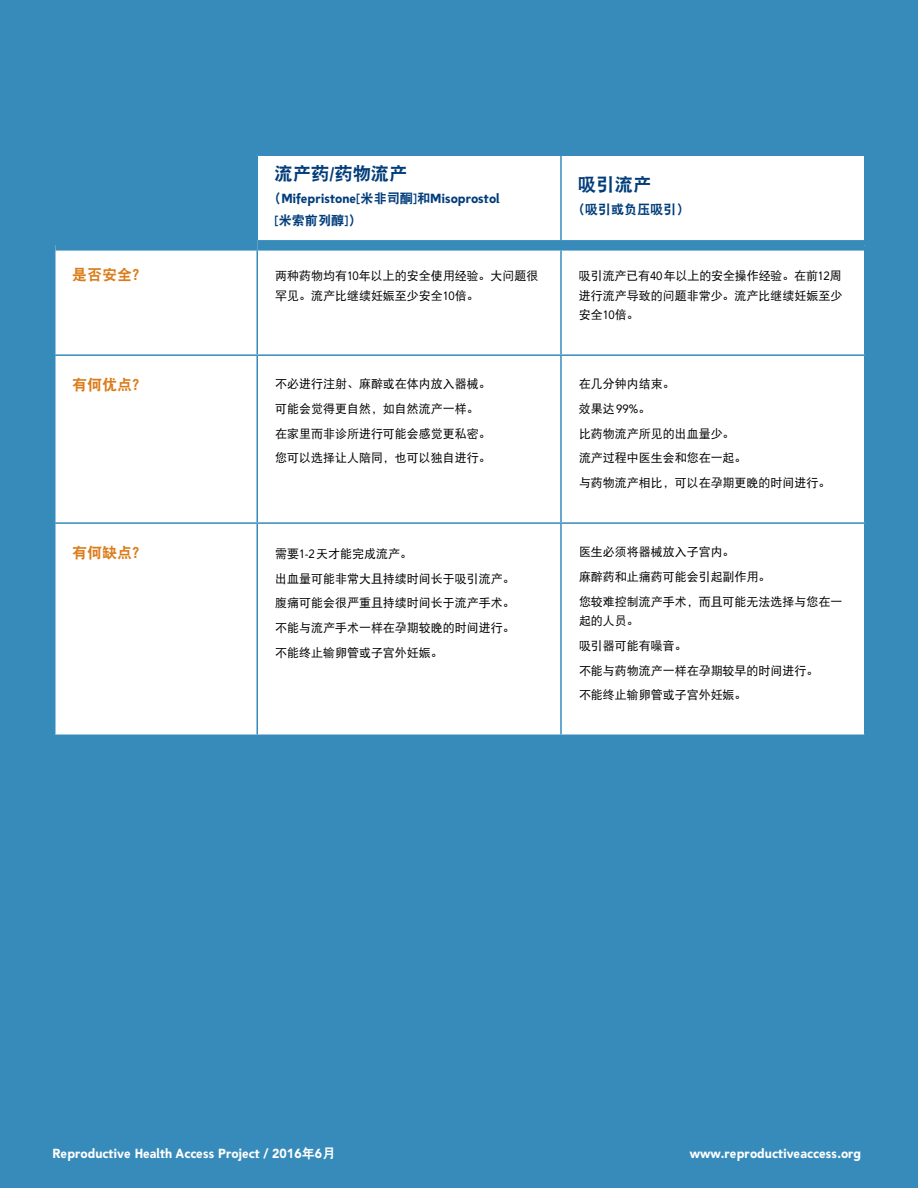
<style>
.page{position:relative;width:918px;height:1188px;background:#378bbb}
.page>*{position:absolute;margin:0;border:0;box-sizing:border-box;transform-origin:0 0}
.t1{font:18.3px "DF Hei GB W9";color:#003c7a}
.t2{font:15px "DF Hei GB W9";color:#db7c1b}
.t3{font:700 13.05px "Bawdy";color:#fff}
.t4{font:700 13.05px "Bawdy";color:#003c7a}
.t5{font:13.05px "DF Hei GB W9";color:#003c7a}
.t6{font:12px/24.8px "DF Hei GB W5";color:#000}
.s1{font-family:"DF Hei GB W9";font-weight:400}
.s2{font-family:"Bawdy"}
</style>
<div class="page">
<div style="left:257px;top:155px;width:304px;height:90px;background:#fff"></div>
<div style="left:561px;top:155px;width:304px;height:90px;background:#fff"></div>
<div style="left:55px;top:251px;width:809px;height:484px;background:#fff"></div>
<hr style="left:257px;top:154px;width:304px;height:2px;background:#378bbb">
<hr style="left:256px;top:156px;width:2px;height:84px;background:#378bbb">
<hr style="left:561px;top:154px;width:304px;height:2px;background:#378bbb">
<hr style="left:560px;top:156px;width:2px;height:84px;background:#378bbb">
<hr style="left:864px;top:156px;width:1px;height:89px;background:#378bbb">
<hr style="left:256px;top:251px;width:2px;height:103px;background:#378bbb">
<hr style="left:560px;top:251px;width:2px;height:103px;background:#378bbb">
<hr style="left:54px;top:354px;width:203px;height:2px;background:#378bbb">
<hr style="left:257px;top:354px;width:304px;height:2px;background:#378bbb">
<hr style="left:256px;top:356px;width:2px;height:166px;background:#378bbb">
<hr style="left:561px;top:354px;width:304px;height:2px;background:#378bbb">
<hr style="left:560px;top:356px;width:2px;height:166px;background:#378bbb">
<hr style="left:54px;top:522px;width:203px;height:2px;background:#378bbb">
<hr style="left:257px;top:522px;width:304px;height:2px;background:#378bbb">
<hr style="left:256px;top:524px;width:2px;height:211px;background:#378bbb">
<hr style="left:561px;top:522px;width:304px;height:2px;background:#378bbb">
<hr style="left:560px;top:524px;width:2px;height:211px;background:#378bbb">
<div style="left:257px;top:240px;width:304px;height:11px;background:#378bbb"></div>
<div style="left:561px;top:240px;width:303px;height:11px;background:#378bbb"></div>
<h1 class="t1" style="left:275px;top:164px;width:134px">流产药/药物流产</h1>
<p class="t4" style="left:268px;top:190px;width:233px"><span class="s1">（</span>Mifepristone<span class="s1">[米非司酮]和</span>Misoprostol</p>
<p class="t5" style="left:275px;top:213px;width:88px">[米索前列醇]）</p>
<h1 class="t1" style="left:578px;top:175px;width:75px">吸引流产</h1>
<p class="t5" style="left:572px;top:202px;width:119px">（吸引或负压吸引）</p>
<p class="t2" style="left:72px;top:267px;width:77px">是否安全？</p>
<p class="t6" style="left:275px;top:266px;width:265px;line-height:19.5px">两种药物均有<span class="s2">10</span>年以上的安全使用经验。大问题很罕见。流产比继续妊娠至少安全<span class="s2">10</span>倍。</p>
<p class="t6" style="left:579px;top:266px;width:265px;line-height:19.5px;text-align:justify">吸引流产已有<span class="s2">40</span> 年以上的安全操作经验。在前<span class="s2">12</span>周进行流产导致的问题非常少。流产比继续妊娠至少安全<span class="s2">10</span>倍。</p>
<p class="t2" style="left:72px;top:376px;width:77px">有何优点？</p>
<p class="t6" style="left:275px;top:371px;width:217px">不必进行注射、麻醉或在体内放入器械。可能会觉得更自然，如自然流产一样。在家里而非诊所进行可能会感觉更私密。您可以选择让人陪同，也可以独自进行。</p>
<p class="t6" style="left:579px;top:371px;width:253px">在几分钟内结束。<br>效果达<span class="s2">99%</span>。<br>比药物流产所见的出血量少。<br>流产过程中医生会和您在一起。<br>与药物流产相比，可以在孕期更晚的时间进行。</p>
<p class="t2" style="left:72px;top:544px;width:77px">有何缺点？</p>
<p class="t6" style="left:275px;top:541px;width:241px">需要<span class="s2">1-2</span>天才能完成流产。<br>出血量可能非常大且持续时间长于吸引流产。腹痛可能会很严重且持续时间长于流产手术。不能与流产手术一样在孕期较晚的时间进行。不能终止输卵管或子宫外妊娠。</p>
<p class="t6" style="left:579px;top:539px;width:265px">医生必须将器械放入子宫内。<br>麻醉药和止痛药可能会引起副作用。<br>您较难控制流产手术，而且可能无法选择与您在一</p>
<p class="t6" style="left:579px;top:608px;width:241px">起的人员。<br>吸引器可能有噪音。<br>不能与药物流产一样在孕期较早的时间进行。不能终止输卵管或子宫外妊娠。</p>
<p class="t3" style="left:53px;top:1145px;width:284px">Reproductive Health Access Project / 2016<span class="s1">年</span>6<span class="s1">月</span></p>
<p class="t3" style="left:690px;top:1145px;width:173px">www.reproductiveaccess.org</p>
</div>
